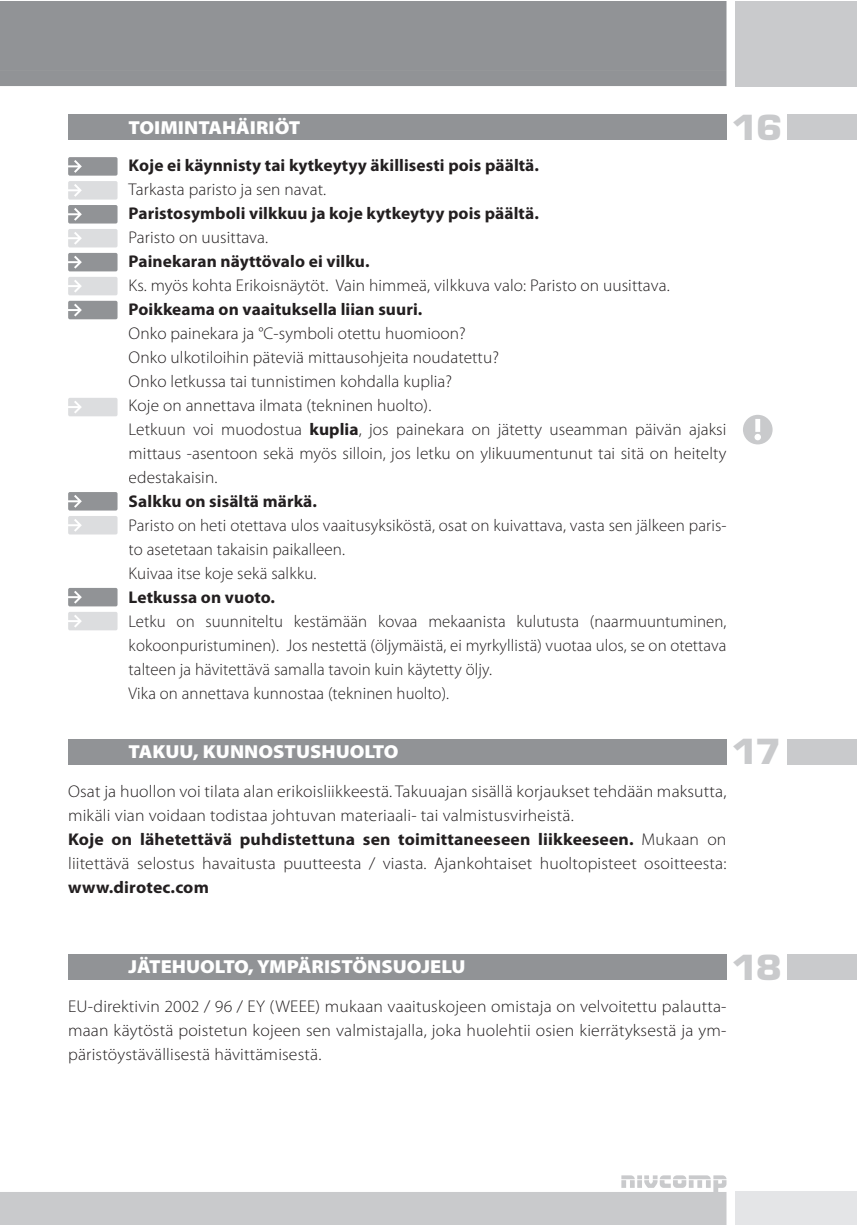
<style>
.page{position:relative;width:857px;height:1225px;background:#fff}
.page>*{position:absolute;margin:0;border:0;box-sizing:border-box;transform-origin:0 0}
.t1{font:900 37.8px "Eurostile T";letter-spacing:-.07em;color:#c9cacc;scale:1.1 1}
.t2{font:900 18.8px "Myriad Pro";color:#fff;scale:1.07 1}
.t3{font:300 17px/24px "Myriad Pro";letter-spacing:.005em;color:#231f20}
.t4{font:300 17px/24px "Myriad Pro";letter-spacing:.005em;color:#231f20;scale:1.04 1}
.t5{font:700 17px "Myriad Pro";letter-spacing:.005em;color:#231f20}
.t6{font:700 17px "Myriad Pro";letter-spacing:.005em;color:#231f20;scale:1.04 1}
.s1{font-weight:700}
</style>
<div class="page">
<div style="left:68px;top:739px;width:658px;height:25px;background:#919396"></div>
<div style="left:786px;top:739px;width:70px;height:25px;background:#c9cacc"></div>
<svg style="left:68px;top:229px;width:49px;height:18px"></svg>
<svg style="left:68px;top:277px;width:49px;height:18px"></svg>
<svg style="left:68px;top:398px;width:49px;height:18px"></svg>
<div style="left:68px;top:114px;width:658px;height:26px;background:#919396"></div>
<div style="left:786px;top:114px;width:70px;height:26px;background:#c9cacc"></div>
<svg style="left:68px;top:157px;width:49px;height:66px"></svg>
<svg style="left:68px;top:253px;width:49px;height:18px"></svg>
<svg style="left:68px;top:301px;width:49px;height:18px"></svg>
<div style="left:68px;top:954px;width:658px;height:26px;background:#919396"></div>
<div style="left:786px;top:954px;width:70px;height:26px;background:#c9cacc"></div>
<div style="left:734px;top:1px;width:122px;height:85px;background:#c9cacc"></div>
<div style="left:0;top:70px;width:726px;height:16px;background:#919396"></div>
<div style="left:0;top:1px;width:726px;height:69px;background:#919396"></div>
<svg style="left:0;top:1175px;width:726px;height:50px"></svg>
<div style="left:734px;top:1192px;width:122px;height:33px;background:#e4e5e7"></div>
<svg style="left:68px;top:492px;width:49px;height:42px"></svg>
<svg style="left:68px;top:612px;width:49px;height:18px"></svg>
<svg style="left:68px;top:588px;width:49px;height:18px"></svg>
<svg style="left:743px;top:415px;width:29px;height:29px"></svg>
<h1 class="t1" style="left:731px;top:105px;width:48px">16</h1>
<p class="t2" style="left:129px;top:115px;width:162px">TOIMINTAHÄIRIÖT</p>
<h1 class="t1" style="left:731px;top:128px;width:48px">16</h1>
<p class="t5" style="left:129px;top:154px;width:411px">Koje ei käynnisty tai kytkeytyy äkillisesti pois päältä.</p>
<p class="t3" style="left:129px;top:177px;width:199px">Tarkasta paristo ja sen navat.</p>
<p class="t5" style="left:129px;top:202px;width:411px">Paristosymboli vilkkuu ja koje kytkeytyy pois päältä.</p>
<p class="t3" style="left:129px;top:225px;width:141px">Paristo on uusittava.</p>
<p class="t5" style="left:129px;top:250px;width:242px">Painekaran näyttövalo ei vilku.</p>
<p class="t3" style="left:129px;top:273px;width:542px">Ks. myös kohta Erikoisnäytöt. Vain himmeä, vilkkuva valo: Paristo on uusittava.</p>
<p class="t5" style="left:129px;top:298px;width:295px">Poikkeama on vaaituksella liian suuri.</p>
<p class="t3" style="left:129px;top:321px;width:599px">Onko painekara ja °C-symboli otettu huomioon?<br>Onko ulkotiloihin päteviä mittausohjeita noudatettu?<br>Onko letkussa tai tunnistimen kohdalla kuplia?<br>Koje on annettava ilmata (tekninen huolto).<br>Letkuun voi muodostua <span class="s1">kuplia</span>, jos painekara on jätetty useamman päivän ajaksi mittaus -asentoon sekä myös silloin, jos letku on ylikuumentunut tai sitä on heitelty edestakaisin.</p>
<p class="t5" style="left:129px;top:490px;width:190px">Salkku on sisältä märkä.</p>
<p class="t3" style="left:129px;top:513px;width:599px">Paristo on heti otettava ulos vaaitusyksiköstä, osat on kuivattava, vasta sen jälkeen paris&shy;to asetetaan takaisin paikalleen.<br>Kuivaa itse koje sekä salkku.</p>
<p class="t5" style="left:129px;top:586px;width:148px">Letkussa on vuoto.</p>
<p class="t3" style="left:129px;top:609px;width:599px">Letku on suunniteltu kestämään kovaa mekaanista kulutusta (naarmuuntuminen, kokoonpuristuminen). Jos nestettä (öljymäistä, ei myrkyllistä) vuotaa ulos, se on otettava talteen ja hävitettävä samalla tavoin kuin käytetty öljy.<br>Vika on annettava kunnostaa (tekninen huolto).</p>
<h1 class="t1" style="left:731px;top:729px;width:47px">17</h1>
<p class="t2" style="left:129px;top:739px;width:254px">TAKUU, KUNNOSTUSHUOLTO</p>
<h1 class="t1" style="left:731px;top:753px;width:47px">17</h1>
<p class="t4" style="left:68px;top:779px;width:634px">Osat ja huollon voi tilata alan erikoisliikkeestä. Takuuajan sisällä korjaukset tehdään maksutta, mikäli vian voidaan todistaa johtuvan materiaali- tai valmistusvirheistä.<br><span class="s1">Koje on lähetettävä puhdistettuna sen toimittaneeseen liikkeeseen.</span> Mukaan on liitettävä selostus havaitusta puutteesta / viasta. Ajankohtaiset huoltopisteet osoitteesta:</p>
<p class="t6" style="left:68px;top:876px;width:137px">www.dirotec.com</p>
<h1 class="t1" style="left:731px;top:945px;width:47px">18</h1>
<p class="t2" style="left:129px;top:954px;width:316px">JÄTEHUOLTO, YMPÄRISTÖNSUOJELU</p>
<h1 class="t1" style="left:731px;top:968px;width:47px">18</h1>
<p class="t4" style="left:68px;top:994px;width:634px;text-align:justify">EU-direktivin 2002 / 96 / EY (WEEE) mukaan vaaituskojeen omistaja on velvoitettu palautta&shy;maan käytöstä poistetun kojeen sen valmistajalla, joka huolehtii osien kierrätyksestä ja ym&shy;päristöystävällisestä hävittämisestä.</p>
</div>
